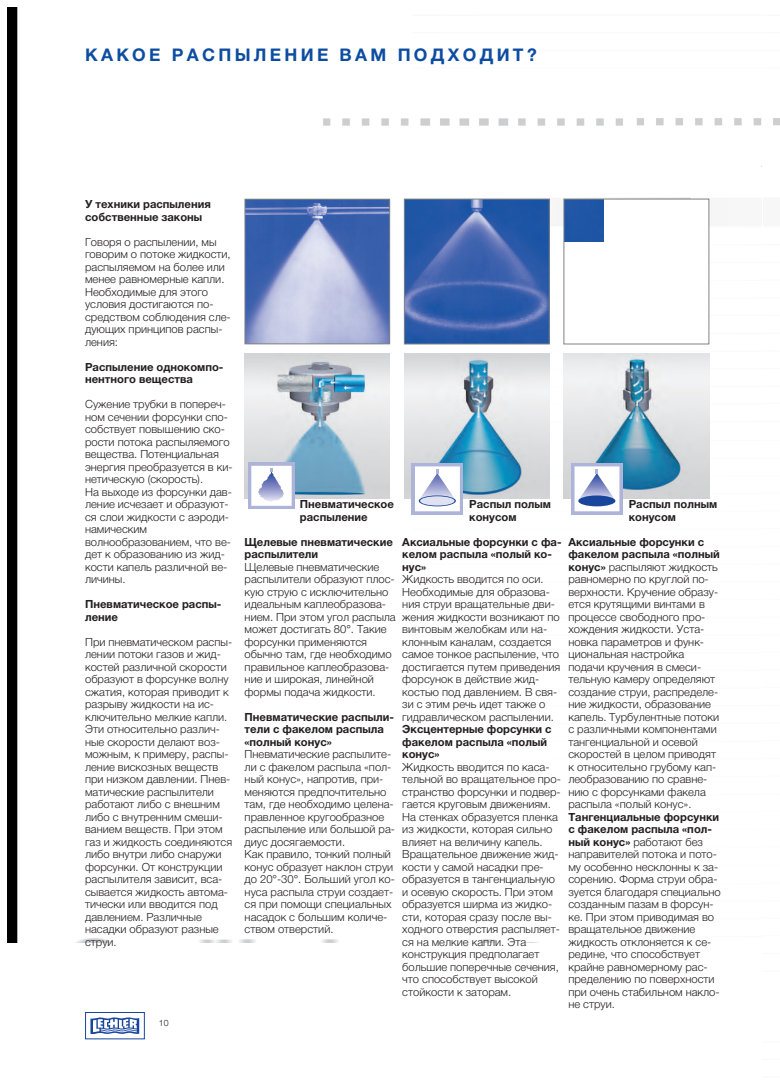
<style>
.page{position:relative;width:780px;height:1088px;background:#fff}
.page>*{position:absolute;margin:0;border:0;box-sizing:border-box;transform-origin:0 0}
.t1{font:700 17.5px "Helvetica Neue LTCYR";letter-spacing:.19em;color:#0d4da1}
.t2{font:300 11.25px/12.5px "Helvetica Neue LTCYR";color:#231f20}
.t3{font:700 11.25px/12.5px "Helvetica Neue LTCYR";color:#231f20}
.t4{font:300 8.75px "Helvetica Neue LTCYR";color:#231f20}
.s1{font-weight:700}
</style>
<div class="page">
<img style="left:7px;top:7px;width:755px;height:936px">
<img style="left:244px;top:353px;width:146px;height:146px">
<img style="left:404px;top:353px;width:145px;height:146px">
<div style="left:85px;top:1012px;width:60px;height:27px;border:1px solid #18469d"></div>
<svg style="left:90px;top:1017px;width:49px;height:17px"></svg>
<img style="left:563px;top:353px;width:146px;height:146px">
<img style="left:246px;top:201px;width:142px;height:141px">
<div style="left:244px;top:199px;width:146px;height:145px;border:1px solid #808285"></div>
<img style="left:406px;top:201px;width:141px;height:141px">
<div style="left:404px;top:199px;width:145px;height:145px;border:1px solid #808285"></div>
<div style="left:564px;top:199px;width:144px;height:145px;background:#fff"></div>
<div style="left:565px;top:201px;width:39px;height:40px;background:#1f55a5"></div>
<div style="left:563px;top:199px;width:146px;height:145px;border:1px solid #808285"></div>
<div style="left:248px;top:463px;width:47px;height:46px;background:linear-gradient(to right,#b5badc,#b5badc)"></div>
<div style="left:252px;top:467px;width:38px;height:37px;background:#fff"></div>
<div style="left:251px;top:466px;width:40px;height:40px;border:2px solid #fff"></div>
<svg style="left:258px;top:468px;width:26px;height:34px"></svg>
<div style="left:411px;top:463px;width:52px;height:52px;background:#aeb3d9"></div>
<svg style="left:419px;top:502px;width:37px;height:5px"></svg>
<div style="left:415px;top:466px;width:45px;height:45px;border:3px solid #fff"></div>
<svg style="left:418px;top:495px;width:38px;height:11px"></svg>
<div style="left:420px;top:496px;width:34px;height:9px;background:#e0e2f1;border-radius:50%"></div>
<svg style="left:419px;top:469px;width:37px;height:31px"></svg>
<svg style="left:571px;top:463px;width:52px;height:52px"></svg>
<svg style="left:578px;top:502px;width:37px;height:5px"></svg>
<div style="left:574px;top:466px;width:45px;height:45px;border:3px solid #fff"></div>
<div style="left:578px;top:495px;width:37px;height:11px;background:#18469d;border-radius:50%"></div>
<svg style="left:578px;top:469px;width:37px;height:31px"></svg>
<div style="left:455px;top:145px;width:305px;height:50px;background:#fff"></div>
<div style="left:209px;top:145px;width:275px;height:45px;background:#fff"></div>
<h1 class="t1" style="left:85px;top:48px;width:453px">КАКОЕ РАСПЫЛЕНИЕ ВАМ ПОДХОДИТ?</h1>
<p class="t3" style="left:85px;top:199px;width:127px">У техники распыления собственные законы</p>
<p class="t2" style="left:85px;top:236px;width:147px">Говоря о распылении, мы говорим о потоке жидкости, распыляемом на более или менее равномерные капли.<br>Необходимые для этого условия достигаются по&shy;средством соблюдения сле&shy;дующих принципов распы&shy;ления:</p>
<p class="t3" style="left:85px;top:361px;width:140px">Распыление однокомпо&shy;нентного вещества</p>
<p class="t2" style="left:85px;top:399px;width:149px">Сужение трубки в попереч&shy;ном сечении форсунки спо&shy;собствует повышению ско&shy;рости потока распыляемого вещества. Потенциальная энергия преобразуется в ки&shy;нетическую (скорость).<br>На выходе из форсунки дав&shy;ление исчезает и образуют&shy;ся слои жидкости с аэроди&shy;намическим волнообразованием, что ве&shy;дет к образованию из жид&shy;кости капель различной ве&shy;личины.</p>
<p class="t3" style="left:85px;top:599px;width:138px">Пневматическое распы&shy;ление</p>
<p class="t2" style="left:85px;top:636px;width:149px">При пневматическом распы&shy;лении потоки газов и жид&shy;костей различной скорости образуют в форсунке волну сжатия, которая приводит к разрыву жидкости на ис&shy;ключительно мелкие капли.<br>Эти относительно различ&shy;ные скорости делают воз&shy;можным, к примеру, распы&shy;ление вискозных веществ при низком давлении. Пнев&shy;матические распылители работают либо с внешним либо с внутренним смеши&shy;ванием веществ. При этом газ и жидкость соединяются либо внутри либо снаружи форсунки. От конструкции распылителя зависит, вса&shy;сывается жидкость автома&shy;тически или вводится под давлением. Различные насадки образуют разные струи.</p>
<p class="t4" style="left:159px;top:1019px;width:11px">10</p>
<p class="t3" style="left:628px;top:499px;width:90px">Распыл полным конусом</p>
<p class="t2" style="left:568px;top:536px;width:153px"><span class="s1">Аксиальные форсунки с факелом распыла «полный конус»</span> распыляют жидкость равномерно по круглой по&shy;верхности. Кручение образу&shy;ется крутящими винтами в процессе свободного про&shy;хождения жидкости. Уста&shy;новка параметров и функ&shy;циональная настройка подачи кручения в смеси&shy;тельную камеру определяют создание струи, распределе&shy;ние жидкости, образование капель. Турбулентные потоки с различными компонентами тангенциальной и осевой скоростей в целом приводят к относительно грубому кап&shy;леобразованию по сравне&shy;нию с форсунками факела распыла «полый конус».</p>
<p class="t2" style="left:568px;top:811px;width:154px"><span class="s1">Тангенциальные форсунки с факелом распыла «пол&shy;ный конус»</span> работают без направителей потока и пото&shy;му особенно несклонны к за&shy;сорению. Форма струи обра&shy;зуется благодаря специально созданным пазам в форсун&shy;ке. При этом приводимая во вращательное движение жидкость отклоняется к се&shy;редине, что способствует крайне равномерному рас&shy;пределению по поверхности при очень стабильном накло&shy;не струи.</p>
<p class="t3" style="left:469px;top:499px;width:83px">Распыл полым конусом</p>
<p class="t3" style="left:402px;top:536px;width:161px">Аксиальные форсунки с фа&shy;келом распыла «полый ко&shy;нус»</p>
<p class="t2" style="left:402px;top:574px;width:159px">Жидкость вводится по оси.<br>Необходимые для образова&shy;ния струи вращательные дви&shy;жения жидкости возникают по винтовым желобкам или на&shy;клонным каналам, создается самое тонкое распыление, что достигается путем приведения форсунок в действие жид&shy;костью под давлением. В свя&shy;зи с этим речь идет также о гидравлическом распылении.</p>
<p class="t3" style="left:402px;top:724px;width:151px">Эксцентерные форсунки с факелом распыла «полый конус»</p>
<p class="t2" style="left:402px;top:761px;width:160px">Жидкость вводится по каса&shy;тельной во вращательное про&shy;странство форсунки и подвер&shy;гается круговым движениям.<br>На стенках образуется пленка из жидкости, которая сильно влияет на величину капель.<br>Вращательное движение жид&shy;кости у самой насадки пре&shy;образуется в тангенциальную и осевую скорость. При этом образуется ширма из жидко&shy;сти, которая сразу после вы&shy;ходного отверстия распыляет&shy;ся на мелкие капли. Эта конструкция предполагает большие поперечные сечения, что способствует высокой стойкости к заторам.</p>
<p class="t3" style="left:300px;top:499px;width:95px">Пневматическое распыление</p>
<p class="t3" style="left:244px;top:536px;width:150px">Щелевые пневматические распылители</p>
<p class="t2" style="left:244px;top:561px;width:153px">Щелевые пневматические распылители образуют плос&shy;кую струю c исключительно идеальным каплеобразова&shy;нием. При этом угол распыла может достигать 80°. Такие форсунки применяются обычно там, где необходимо правильное каплеобразова&shy;ние и широкая, линейной формы подача жидкости.</p>
<p class="t3" style="left:244px;top:711px;width:151px">Пневматические распыли&shy;тели с факелом распыла «полный конус»</p>
<p class="t2" style="left:244px;top:749px;width:152px">Пневматические распылите&shy;ли с факелом распыла «пол&shy;ный конус», напротив, при&shy;меняются предпочтительно там, где необходимо целена&shy;правленное кругообразное распыление или большой ра&shy;диус досягаемости.<br>Как правило, тонкий полный конус образует наклон струи до 20°-30°. Больший угол ко&shy;нуса распыла струи создает&shy;ся при помощи специальных насадок с большим количе&shy;ством отверстий.</p>
</div>
